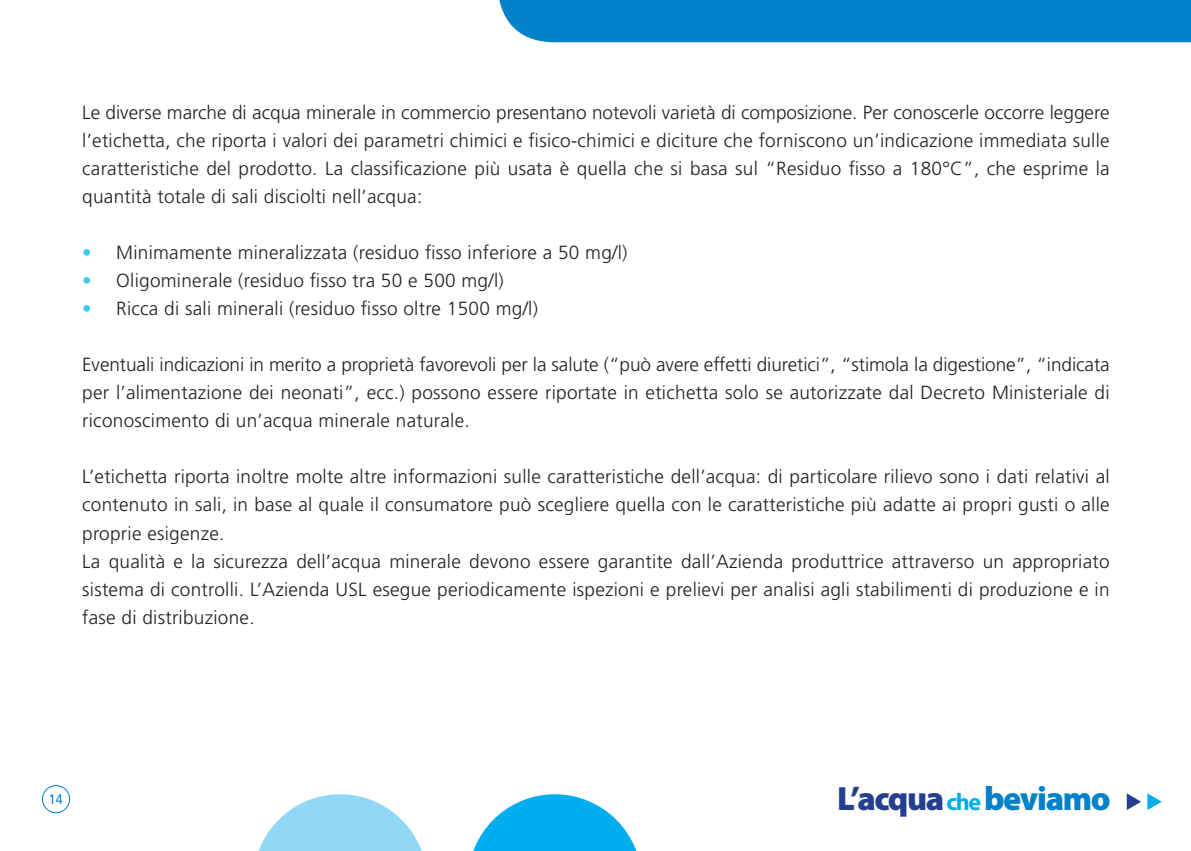
<style>
.page{position:relative;width:1191px;height:851px;background:#fff}
.page>*{position:absolute;margin:0;border:0;box-sizing:border-box;transform-origin:0 0}
.t1{font:900 33.8px "Myriad Pro";letter-spacing:-.04em;color:#253f8e}
.t2{font:300 19px/28px "Frutiger LT Std";letter-spacing:.015em;color:#231f20;text-align:justify}
.t3{font:condensed 14px "Frutiger LT Std";color:#0082c9}
.s1{color:#40c7f4}
.s2{font-weight:700;font-size:24px;color:#00aeef}
.s3{color:#0082c9}
</style>
<div class="page">
<div style="left:499px;top:0;width:692px;height:42px;background:#0082c9"></div>
<svg style="left:1126px;top:793px;width:15px;height:16px"></svg>
<svg style="left:1147px;top:793px;width:14px;height:16px"></svg>
<div style="left:42px;top:784px;width:28px;height:29px;border:1px solid #0082c9;border-radius:50%"></div>
<svg style="left:473px;top:794px;width:163px;height:56px"></svg>
<svg style="left:259px;top:794px;width:163px;height:56px"></svg>
<p class="t2" style="left:82px;top:100px;width:1029px">Le diverse marche di acqua minerale in commercio presentano notevoli varietà di composizione. Per conoscerle occorre leggere l’etichetta, che riporta i valori dei parametri chimici e fisico-chimici e diciture che forniscono un’indicazione immediata sulle caratteristiche del prodotto. La classificazione più usata è quella che si basa sul “Residuo fisso a 180°C”, che esprime la quantità totale di sali disciolti nell’acqua:</p>
<p class="t2" style="left:82px;top:240px;width:547px"><span class="s1">•</span> Minimamente mineralizzata (residuo fisso inferiore a 50 mg/l)</p>
<p class="t2" style="left:82px;top:268px;width:423px"><span class="s1">•</span> Oligominerale (residuo fisso tra 50 e 500 mg/l)</p>
<p class="t2" style="left:82px;top:296px;width:457px"><span class="s1">•</span> Ricca di sali minerali (residuo fisso oltre 1500 mg/l)</p>
<p class="t2" style="left:82px;top:352px;width:1029px">Eventuali indicazioni in merito a proprietà favorevoli per la salute (“può avere effetti diuretici”, “stimola la digestione”, “indicata per l’alimentazione dei neonati”, ecc.) possono essere riportate in etichetta solo se autorizzate dal Decreto Ministeriale di riconoscimento di un’acqua minerale naturale.</p>
<p class="t2" style="left:82px;top:464px;width:1029px;text-align:left">L’etichetta riporta inoltre molte altre informazioni sulle caratteristiche dell’acqua: di particolare rilievo sono i dati relativi al contenuto in sali, in base al quale il consumatore può scegliere quella con le caratteristiche più adatte ai propri gusti o alle proprie esigenze.<br>La qualità e la sicurezza dell’acqua minerale devono essere garantite dall’Azienda produttrice attraverso un appropriato sistema di controlli. L’Azienda USL esegue periodicamente ispezioni e prelievi per analisi agli stabilimenti di produzione e in fase di distribuzione.</p>
<p class="t3" style="left:49px;top:793px;width:15px">14</p>
<h1 class="t1" style="left:837px;top:785px;width:275px">L’acqua<span class="s2">che</span> <span class="s3">beviamo</span></h1>
</div>
